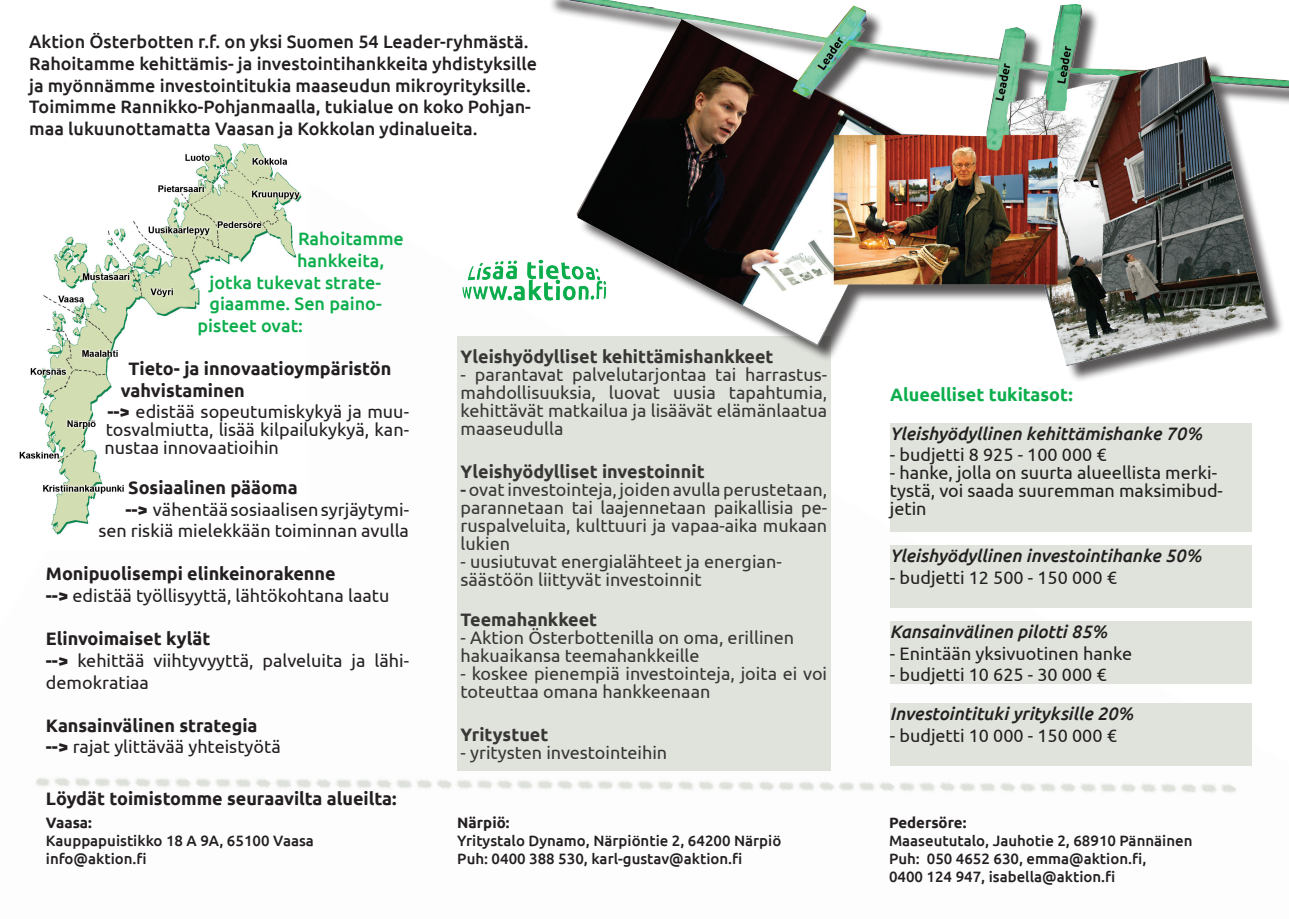
<style>
.page{position:relative;width:1289px;height:919px;background:#fff}
.page>*{position:absolute;margin:0;border:0;box-sizing:border-box;transform-origin:0 0}
.t1{font:18px/18px "Ubuntu";color:#231f20}
.t2{font:500 18px/21.6px "Ubuntu";color:#231f20}
.t3{font:700 18px/21.6px "Ubuntu";color:#231f20}
.t4{font:italic 500 18px "Ubuntu";color:#231f20}
.t5{font:500 18px "Ubuntu";color:#0cae4c}
.t6{font:700 18px "Ubuntu";color:#0cae4c}
.t7{font:500 15px "Ubuntu";color:#231f20}
.t8{font:700 15px "Ubuntu";color:#231f20}
.s1{font-weight:700}
.s2{font-weight:500}
</style>
<div class="page">
<img style="left:35px;top:383px;width:1217px;height:410px">
<img style="left:19px;top:143px;width:288px;height:406px">
<div style="left:457px;top:336px;width:373px;height:434px;background:#dfe3dc"></div>
<div style="left:889px;top:423px;width:362px;height:108px;background:#dfe3dc"></div>
<div style="left:889px;top:545px;width:362px;height:62px;background:#dfe3dc"></div>
<div style="left:889px;top:621px;width:362px;height:62px;background:#dfe3dc"></div>
<div style="left:889px;top:703px;width:362px;height:62px;background:#dfe3dc"></div>
<div style="left:548px;top:0;width:740px;height:383px;background:#231f20;opacity:.75"></div>
<img style="left:548px;top:0;width:740px;height:365px">
<img style="left:462px;top:243px;width:151px;height:93px">
<p class="t2" style="left:29px;top:30px;width:509px">Aktion Österbotten r.f. on yksi Suomen 54 Leader-ryhmästä.<br>Rahoitamme kehittämis- ja investointihankkeita yhdistyksille ja myönnämme investointitukia maaseudun mikroyrityksille.<br>Toimimme Rannikko-Pohjanmaalla, tukialue on koko Pohjan&shy;maa lukuunottamatta Vaasan ja Kokkolan ydinalueita.</p>
<p class="t5" style="left:298px;top:228px;width:107px">Rahoitamme</p>
<p class="t5" style="left:297px;top:249px;width:89px">hankkeita,</p>
<p class="t5" style="left:209px;top:271px;width:173px">jotka tukevat strate-</p>
<p class="t5" style="left:209px;top:292px;width:174px">giaamme. Sen paino-</p>
<p class="t5" style="left:197px;top:314px;width:107px">pisteet ovat:</p>
<p class="t3" style="left:121px;top:357px;width:272px;text-indent:8px">Tieto- ja innovaatioympäristön vahvistaminen</p>
<p class="t1" style="left:104px;top:402px;width:306px;text-align:justify"><span class="s1">--&gt;</span> edistää sopeutumiskykyä ja muu&shy;tosvalmiutta, lisää kilpailukykyä, kan&shy;nustaa innovaatioihin</p>
<p class="t3" style="left:128px;top:476px;width:171px">Sosiaalinen pääoma</p>
<p class="t1" style="left:98px;top:498px;width:312px;line-height:21.6px;text-align:right"><span class="s1">--&gt;</span> vähentää sosiaalisen syrjäytymi&shy;sen riskiä mielekkään toiminnan avulla</p>
<p class="t3" style="left:46px;top:563px;width:291px">Monipuolisempi elinkeinorakenne</p>
<p class="t1" style="left:46px;top:586px;width:345px"><span class="s1">--&gt;</span> edistää työllisyyttä, lähtökohtana laatu</p>
<p class="t3" style="left:46px;top:627px;width:166px">Elinvoimaiset kylät</p>
<p class="t1" style="left:46px;top:649px;width:364px;line-height:21.6px"><span class="s1">--&gt;</span> kehittää viihtyvyyttä, palveluita ja lähi&shy;demokratiaa</p>
<p class="t3" style="left:46px;top:714px;width:213px">Kansainvälinen strategia</p>
<p class="t1" style="left:46px;top:737px;width:236px"><span class="s1">--&gt;</span> rajat ylittävää yhteistyötä</p>
<p class="t3" style="left:46px;top:787px;width:352px">Löydät toimistomme seuraavilta alueilta:</p>
<p class="t8" style="left:46px;top:813px;width:48px">Vaasa:</p>
<p class="t7" style="left:46px;top:831px;width:269px">Kauppapuistikko 18 A 9A, 65100 Vaasa</p>
<p class="t7" style="left:46px;top:849px;width:102px">info@aktion.fi</p>
<p class="t3" style="left:460px;top:345px;width:314px">Yleishyödylliset kehittämishankkeet</p>
<p class="t1" style="left:460px;top:365px;width:368px;text-align:justify">- parantavat palvelutarjontaa tai harrastus&shy;mahdollisuuksia, luovat uusia tapahtumia, kehittävät matkailua ja lisäävät elämänlaatua maaseudulla</p>
<p class="t3" style="left:460px;top:461px;width:245px">Yleishyödylliset investoinnit</p>
<p class="t1" style="left:460px;top:480px;width:368px;text-align:justify"><span class="s2">-</span> ovat investointeja, joiden avulla perustetaan, parannetaan tai laajennetaan paikallisia pe&shy;ruspalveluita, kulttuuri ja vapaa-aika mukaan lukien</p>
<p class="t1" style="left:460px;top:552px;width:322px">- uusiutuvat energialähteet ja energian&shy;säästöön liittyvät investoinnit</p>
<p class="t3" style="left:460px;top:608px;width:138px">Teemahankkeet</p>
<p class="t1" style="left:460px;top:628px;width:335px">- Aktion Österbottenilla on oma, erillinen hakuaikansa teemahankkeille</p>
<p class="t1" style="left:460px;top:664px;width:368px">- koskee pienempiä investointeja, joita ei voi toteuttaa omana hankkeenaan</p>
<p class="t3" style="left:460px;top:723px;width:89px">Yritystuet</p>
<p class="t1" style="left:460px;top:743px;width:208px">- yritysten investointeihin</p>
<p class="t8" style="left:457px;top:813px;width:54px">Närpiö:</p>
<p class="t7" style="left:457px;top:831px;width:325px">Yritystalo Dynamo, Närpiöntie 2, 64200 Närpiö</p>
<p class="t7" style="left:457px;top:849px;width:287px">Puh: 0400 388 530, karl-gustav@aktion.fi</p>
<p class="t6" style="left:890px;top:383px;width:184px">Alueelliset tukitasot:</p>
<p class="t4" style="left:889px;top:423px;width:314px">Yleishyödyllinen kehittämishanke 70%</p>
<p class="t1" style="left:889px;top:445px;width:218px">- budjetti 8 925 - 100 000 €</p>
<p class="t1" style="left:889px;top:463px;width:334px">- hanke, jolla on suurta alueellista merki&shy;tystä, voi saada suuremman maksimibud&shy;jetin</p>
<p class="t4" style="left:889px;top:544px;width:313px">Yleishyödyllinen investointihanke 50%</p>
<p class="t1" style="left:889px;top:567px;width:228px">- budjetti 12 500 - 150 000 €</p>
<p class="t4" style="left:889px;top:620px;width:219px">Kansainvälinen pilotti 85%</p>
<p class="t1" style="left:889px;top:643px;width:244px">- Enintään yksivuotinen hanke</p>
<p class="t1" style="left:889px;top:665px;width:218px">- budjetti 10 625 - 30 000 €</p>
<p class="t4" style="left:889px;top:703px;width:245px">Investointituki yrityksille 20%</p>
<p class="t1" style="left:889px;top:726px;width:228px">- budjetti 10 000 - 150 000 €</p>
<p class="t8" style="left:889px;top:813px;width:79px">Pedersöre:</p>
<p class="t7" style="left:889px;top:831px;width:305px">Maaseututalo, Jauhotie 2, 68910 Pännäinen</p>
<p class="t7" style="left:889px;top:849px;width:259px">Puh: 050 4652 630, emma@aktion.fi,</p>
<p class="t7" style="left:889px;top:867px;width:228px">0400 124 947, isabella@aktion.fi</p>
</div>
